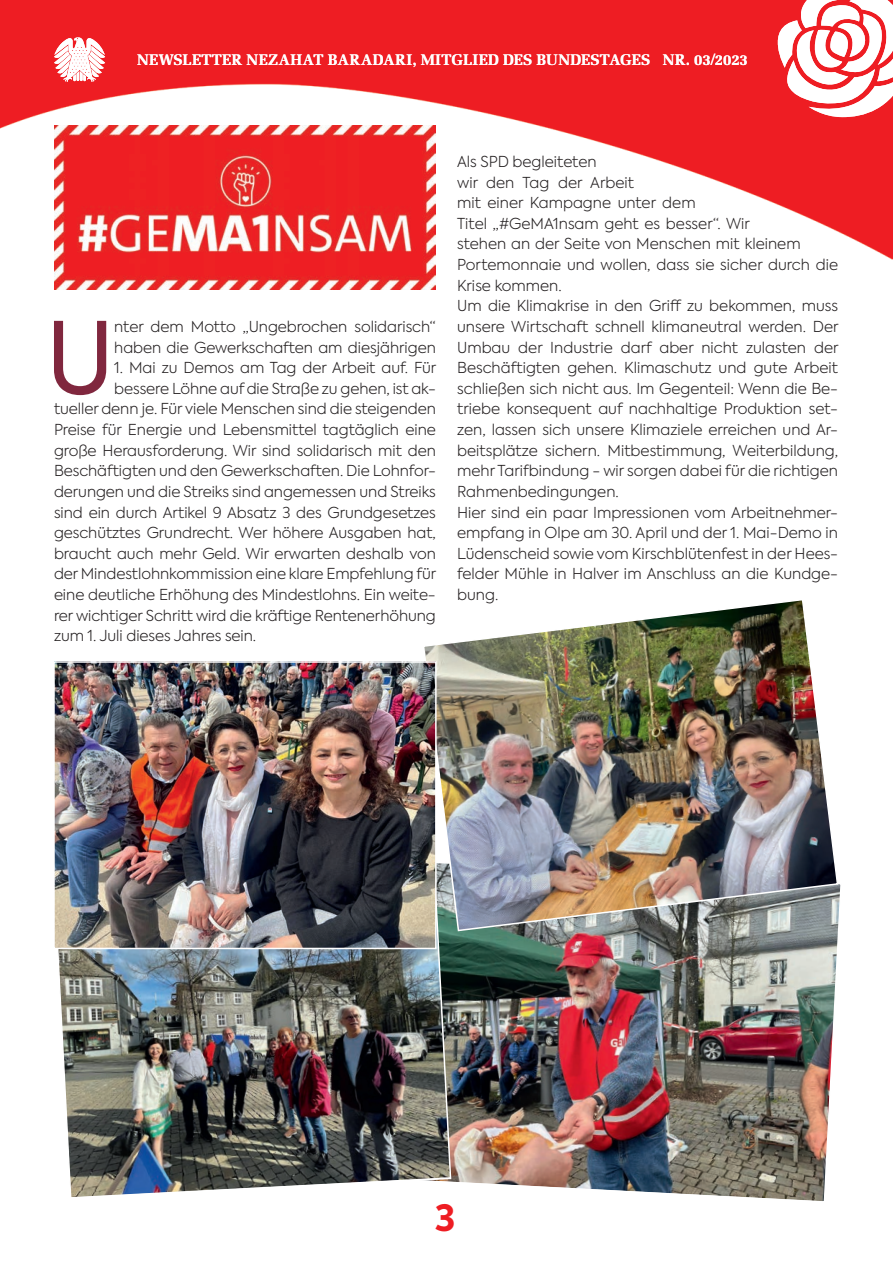
<style>
.page{position:relative;width:893px;height:1263px;background:#fff}
.page>*{position:absolute;margin:0;border:0;box-sizing:border-box;transform-origin:0 0}
.t1{font:98.7px "Axiforma";color:#80273e}
.t2{font:700 36px "Axiforma";color:#ee1d23}
.t3{font:300 15px/20.7px "Axiforma";letter-spacing:-.005em;color:#231f20}
.t4{font:700 15px "Melior Com";letter-spacing:.015em;color:#fff}
</style>
<div class="page">
<img style="left:0;top:0;width:893px;height:290px">
<svg style="left:54px;top:37px;width:51px;height:45px"></svg>
<svg style="left:778px;top:0;width:115px;height:117px"></svg>
<img style="left:54px;top:126px;width:382px;height:163px">
<img style="left:452px;top:884px;width:389px;height:317px">
<img style="left:58px;top:932px;width:394px;height:265px">
<img style="left:424px;top:600px;width:415px;height:332px">
<img style="left:56px;top:664px;width:378px;height:282px">
<div style="left:53px;top:661px;width:384px;height:288px;border:2px solid #fff"></div>
<p class="t4" style="left:137px;top:51px;width:612px">NEWSLETTER NEZAHAT BARADARI, MITGLIED DES BUNDESTAGES NR. 03/2023</p>
<h1 class="t1" style="left:45px;top:295px;width:71px">U</h1>
<p class="t3" style="left:114px;top:316px;width:323px">nter dem Motto „Ungebrochen solidarisch“ haben die Gewerkschaften am diesjährigen</p>
<p class="t3" style="left:114px;top:357px;width:324px">1. Mai zu Demos am Tag der Arbeit auf. Für</p>
<p class="t3" style="left:114px;top:378px;width:323px">bessere Löhne auf die Straße zu gehen, ist ak-</p>
<p class="t3" style="left:54px;top:399px;width:383px">tueller denn je. Für viele Menschen sind die steigenden</p>
<p class="t3" style="left:54px;top:419px;width:383px">Preise für Energie und Lebensmittel tagtäglich eine</p>
<p class="t3" style="left:54px;top:440px;width:383px">große Herausforderung. Wir sind solidarisch mit den</p>
<p class="t3" style="left:54px;top:460px;width:383px">Beschäftigten und den Gewerkschaften. Die Lohnfor-</p>
<p class="t3" style="left:54px;top:481px;width:383px">derungen und die Streiks sind angemessen und Streiks</p>
<p class="t3" style="left:54px;top:502px;width:383px">sind ein durch Artikel 9 Absatz 3 des Grundgesetzes</p>
<p class="t3" style="left:54px;top:522px;width:383px">geschütztes Grundrecht. Wer höhere Ausgaben hat,</p>
<p class="t3" style="left:54px;top:543px;width:383px">braucht auch mehr Geld. Wir erwarten deshalb von</p>
<p class="t3" style="left:54px;top:564px;width:384px">der Mindestlohnkommission eine klare Empfehlung für</p>
<p class="t3" style="left:54px;top:584px;width:383px">eine deutliche Erhöhung des Mindestlohns. Ein weite-</p>
<p class="t3" style="left:54px;top:605px;width:383px">rer wichtiger Schritt wird die kräftige Rentenerhöhung</p>
<p class="t3" style="left:54px;top:625px;width:204px">zum 1. Juli dieses Jahres sein.</p>
<p class="t3" style="left:457px;top:151px;width:383px">Als SPD begleiteten<br>wir den Tag der Arbeit<br>mit einer Kampagne unter dem<br>Titel „#GeMA1nsam geht es besser“. Wir<br>stehen an der Seite von Menschen mit kleinem Portemonnaie und wollen, dass sie sicher durch die Krise kommen.<br>Um die Klimakrise in den Griff zu bekommen, muss unsere Wirtschaft schnell klimaneutral werden. Der Umbau der Industrie darf aber nicht zulasten der Beschäftigten gehen. Klimaschutz und gute Arbeit schließen sich nicht aus. Im Gegenteil: Wenn die Be&shy;triebe konsequent auf nachhaltige Produktion set&shy;zen, lassen sich unsere Klimaziele erreichen und Ar&shy;beitsplätze sichern. Mitbestimmung, Weiterbildung, mehr Tarifbindung - wir sorgen dabei für die richtigen Rahmenbedingungen.<br>Hier sind ein paar Impressionen vom Arbeitnehmer&shy;empfang in Olpe am 30. April und der 1. Mai-Demo in Lüdenscheid sowie vom Kirschblütenfest in der Hees&shy;felder Mühle in Halver im Anschluss an die Kundge&shy;bung.</p>
<h2 class="t2" style="left:435px;top:1193px;width:22px">3</h2>
</div>
